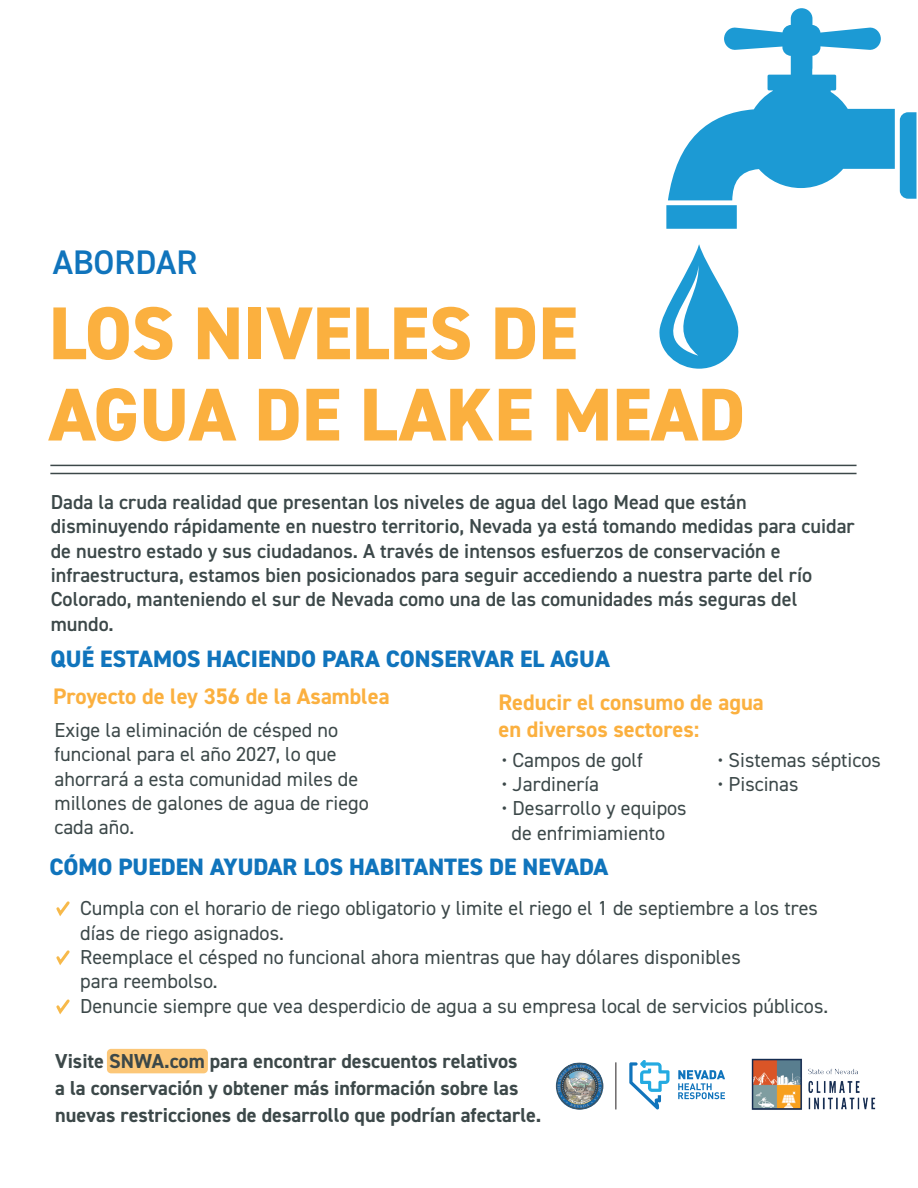
<style>
.page{position:relative;width:918px;height:1188px;background:#fff}
.page>*{position:absolute;margin:0;border:0;box-sizing:border-box;transform-origin:0 0}
.t1{font:800 75px/81.3px "DIN2014";color:#fbb03f}
.t2{font:600 34.2px "DIN2014";color:#1074bc}
.t3{font:800 23.85px "DIN2014";color:#1074bc}
.t4{font:700 22.5px/27px "DIN2014";color:#fbb03f}
.t5{font:20.25px/24.3px "DIN2014";color:#3c4849}
.t6{font:600 20.25px/24.3px "DIN2014";color:#3c4849}
.t7{font:700 20.25px/27px "DIN2014";color:#3c4849}
</style>
<div class="page">
<div style="left:107px;top:1049px;width:101px;height:24px;background:#fcc778;border-radius:4px"></div>
<hr style="left:50px;top:465px;width:807px;height:1px;background:#3c4849">
<hr style="left:50px;top:473px;width:807px;height:1px;background:#3c4849">
<img style="left:751px;top:1058px;width:125px;height:52px">
<svg style="left:56px;top:901px;width:14px;height:15px"></svg>
<svg style="left:56px;top:950px;width:14px;height:15px"></svg>
<svg style="left:56px;top:999px;width:14px;height:16px"></svg>
<svg style="left:629px;top:1060px;width:41px;height:49px"></svg>
<svg style="left:678px;top:1070px;width:47px;height:29px"></svg>
<hr style="left:616px;top:1062px;width:1px;height:47px;background:#231f20">
<img style="left:556px;top:1062px;width:47px;height:48px;border-radius:24px">
<svg style="left:666px;top:8px;width:251px;height:221px"></svg>
<svg style="left:659px;top:244px;width:80px;height:125px"></svg>
<h2 class="t2" style="left:53px;top:240px;width:146px">ABORDAR</h2>
<h1 class="t1" style="left:49px;top:293px;width:698px">LOS NIVELES DE<br>AGUA DE LAKE MEAD</h1>
<p class="t6" style="left:51px;top:489px;width:806px">Dada la cruda realidad que presentan los niveles de agua del lago Mead que están disminuyendo rápidamente en nuestro territorio, Nevada ya está tomando medidas para cuidar de nuestro estado y sus ciudadanos. A través de intensos esfuerzos de conservación e infraestructura, estamos bien posicionados para seguir accediendo a nuestra parte del río Colorado, manteniendo el sur de Nevada como una de las comunidades más seguras del mundo.</p>
<p class="t3" style="left:51px;top:643px;width:561px">QUÉ ESTAMOS HACIENDO PARA CONSERVAR EL AGUA</p>
<p class="t4" style="left:53px;top:683px;width:338px">Proyecto de ley 356 de la Asamblea</p>
<p class="t5" style="left:55px;top:717px;width:316px">Exige la eliminación de césped no funcional para el año 2027, lo que ahorrará a esta comunidad miles de millones de galones de agua de riego cada año.</p>
<p class="t4" style="left:499px;top:689px;width:267px">Reducir el consumo de agua en diversos sectores:</p>
<p class="t5" style="left:501px;top:747px;width:143px">• Campos de golf</p>
<p class="t5" style="left:717px;top:747px;width:165px">• Sistemas sépticos</p>
<p class="t5" style="left:501px;top:771px;width:99px">• Jardinería</p>
<p class="t5" style="left:717px;top:771px;width:83px">• Piscinas</p>
<p class="t5" style="left:501px;top:796px;width:187px;text-align:center">• Desarrollo y equipos de enfrimiamiento</p>
<p class="t3" style="left:49px;top:851px;width:560px">CÓMO PUEDEN AYUDAR LOS HABITANTES DE NEVADA</p>
<p class="t5" style="left:80px;top:896px;width:750px">Cumpla con el horario de riego obligatorio y limite el riego el 1 de septiembre a los tres días de riego asignados.<br>Reemplace el césped no funcional ahora mientras que hay dólares disponibles<br>para reembolso.<br>Denuncie siempre que vea desperdicio de agua a su empresa local de servicios públicos.</p>
<p class="t7" style="left:55px;top:1048px;width:488px">Visite SNWA.com para encontrar descuentos relativos<br>a la conservación y obtener más información sobre las nuevas restricciones de desarrollo que podrían afectarle.</p>
</div>
